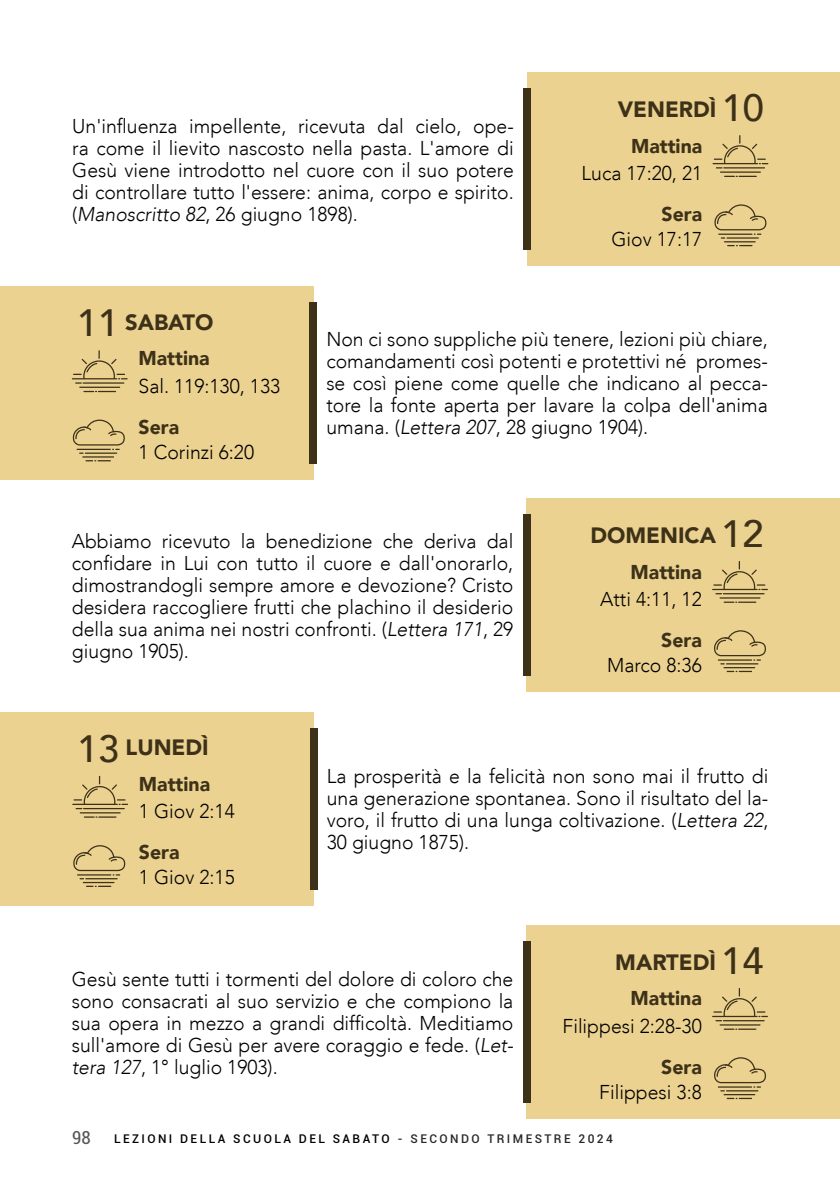
<style>
.page{position:relative;width:840px;height:1191px;background:#fff}
.page>*{position:absolute;margin:0;border:0;box-sizing:border-box;transform-origin:0 0}
.t1{font:500 38px "Avenir LT";color:#3d3219}
.t2{font:900 22px "Avenir LT Std";color:#3d3219}
.t3{font:300 20px/22px "Avenir LT";color:#000;text-align:justify}
.t4{font:900 20px "Avenir LT";color:#3d3219}
.t5{font:condensed 18px "Roboto";color:#575756}
.t6{font:500 12px "Roboto";letter-spacing:.2em;color:#000}
.s1{font-style:italic}
.s2{color:#282827}
</style>
<div class="page">
<div style="left:0;top:287px;width:313px;height:193px;background:#ecd290"></div>
<div style="left:0;top:712px;width:313px;height:193px;background:#ecd290"></div>
<div style="left:526px;top:498px;width:313px;height:194px;background:#ecd290"></div>
<div style="left:527px;top:73px;width:312px;height:193px;background:#ecd290"></div>
<div style="left:526px;top:925px;width:313px;height:194px;background:#ecd290"></div>
<div style="left:309px;top:303px;width:8px;height:161px;background:#3d3219"></div>
<div style="left:522px;top:514px;width:8px;height:162px;background:#3d3219"></div>
<div style="left:523px;top:89px;width:7px;height:161px;background:#3d3219"></div>
<div style="left:522px;top:941px;width:8px;height:161px;background:#3d3219"></div>
<div style="left:310px;top:728px;width:7px;height:161px;background:#3d3219"></div>
<svg style="left:72px;top:350px;width:56px;height:42px"></svg>
<svg style="left:72px;top:776px;width:56px;height:41px"></svg>
<svg style="left:712px;top:561px;width:55px;height:42px"></svg>
<svg style="left:712px;top:135px;width:56px;height:42px"></svg>
<svg style="left:712px;top:988px;width:55px;height:41px"></svg>
<hr style="left:82px;top:456px;width:32px;height:1px;background:#3d3219">
<svg style="left:85px;top:460px;width:26px;height:1px"></svg>
<svg style="left:73px;top:419px;width:52px;height:35px"></svg>
<hr style="left:83px;top:882px;width:31px;height:1px;background:#3d3219">
<svg style="left:86px;top:885px;width:25px;height:2px"></svg>
<svg style="left:73px;top:845px;width:52px;height:34px"></svg>
<hr style="left:723px;top:667px;width:31px;height:1px;background:#3d3219">
<svg style="left:726px;top:671px;width:25px;height:1px"></svg>
<svg style="left:714px;top:630px;width:51px;height:34px"></svg>
<hr style="left:723px;top:241px;width:32px;height:1px;background:#3d3219">
<svg style="left:727px;top:245px;width:25px;height:1px"></svg>
<svg style="left:714px;top:204px;width:52px;height:35px"></svg>
<hr style="left:723px;top:1094px;width:31px;height:1px;background:#3d3219">
<svg style="left:726px;top:1097px;width:25px;height:2px"></svg>
<svg style="left:714px;top:1057px;width:51px;height:34px"></svg>
<p class="t3" style="left:72px;top:116px;width:443px">Un'influenza impellente, ricevuta dal cielo, ope&shy;ra come il lievito nascosto nella pasta. L'amore di Gesù viene introdotto nel cuore con il suo potere di controllare tutto l'essere: anima, corpo e spirito. (<span class="s1">Manoscritto 82</span>, 26 giugno 1898).</p>
<p class="t2" style="left:617px;top:96px;width:100px">VENERDÌ</p>
<p class="t4" style="left:630px;top:134px;width:73px">Mattina</p>
<p class="t3" style="left:581px;top:162px;width:122px">Luca 17:20, 21</p>
<h1 class="t1" style="left:721px;top:86px;width:44px">10</h1>
<p class="t4" style="left:661px;top:202px;width:42px">Sera</p>
<p class="t3" style="left:611px;top:228px;width:92px">Giov 17:17</p>
<h1 class="t1" style="left:77px;top:301px;width:44px">11</h1>
<p class="t2" style="left:125px;top:309px;width:90px">SABATO</p>
<p class="t4" style="left:138px;top:346px;width:73px">Mattina</p>
<p class="t3" style="left:138px;top:375px;width:143px">Sal. 119:130, 133</p>
<p class="t4" style="left:138px;top:414px;width:42px">Sera</p>
<p class="t3" style="left:138px;top:441px;width:117px">1 Corinzi 6:20</p>
<p class="t3" style="left:326px;top:329px;width:443px">Non ci sono suppliche più tenere, lezioni più chiare, comandamenti così potenti e protettivi né promes&shy;se così piene come quelle che indicano al pecca&shy;tore la fonte aperta per lavare la colpa dell'anima umana. (<span class="s1">Lettera 207</span>, 28 giugno 1904).</p>
<p class="t3" style="left:72px;top:530px;width:443px">Abbiamo ricevuto la benedizione che deriva dal confidare in Lui con tutto il cuore e dall'onorarlo, dimostrandogli sempre amore e devozione? Cristo desidera raccogliere frutti che plachino il desiderio della sua anima nei nostri confronti. (<span class="s1">Lettera 171</span>, 29 giugno 1905).</p>
<h1 class="t1" style="left:77px;top:727px;width:44px">13</h1>
<p class="t2" style="left:125px;top:734px;width:85px">LUNEDÌ</p>
<p class="t2" style="left:590px;top:522px;width:127px">DOMENICA</p>
<p class="t4" style="left:630px;top:559px;width:73px">Mattina</p>
<p class="t3" style="left:600px;top:588px;width:103px">Atti 4:11, 12</p>
<h1 class="t1" style="left:720px;top:512px;width:44px">12</h1>
<p class="t4" style="left:660px;top:628px;width:42px">Sera</p>
<p class="t3" style="left:606px;top:654px;width:96px">Marco 8:36</p>
<p class="t4" style="left:139px;top:772px;width:73px">Mattina</p>
<p class="t3" style="left:139px;top:800px;width:97px">1 Giov 2:14</p>
<p class="t4" style="left:139px;top:840px;width:42px">Sera</p>
<p class="t3" style="left:139px;top:866px;width:97px">1 Giov 2:15</p>
<p class="t3" style="left:326px;top:765px;width:443px">La prosperità e la felicità non sono mai il frutto di una generazione spontanea. Sono il risultato del la&shy;voro, il frutto di una lunga coltivazione. (<span class="s1">Lettera 22</span>, 30 giugno 1875).</p>
<p class="t3" style="left:72px;top:968px;width:443px">Gesù sente tutti i tormenti del dolore di coloro che sono consacrati al suo servizio e che compiono la sua opera in mezzo a grandi difficoltà. Meditiamo sull'amore di Gesù per avere coraggio e fede. (<span class="s1">Let&shy;tera 127</span>, 1° luglio 1903).</p>
<p class="t2" style="left:615px;top:949px;width:102px">MARTEDÌ</p>
<p class="t4" style="left:630px;top:986px;width:73px">Mattina</p>
<p class="t3" style="left:562px;top:1015px;width:141px">Filippesi 2:28-30</p>
<p class="t4" style="left:660px;top:1054px;width:42px">Sera</p>
<p class="t3" style="left:599px;top:1081px;width:104px">Filippesi 3:8</p>
<h1 class="t1" style="left:720px;top:939px;width:44px">14</h1>
<p class="t5" style="left:72px;top:1124px;width:20px">98</p>
<p class="t6" style="left:114px;top:1130px;width:500px">LEZIONI DELLA SCUOLA DEL SABATO <span class="s2">- SECONDO TRIMESTRE 2024</span></p>
</div>
